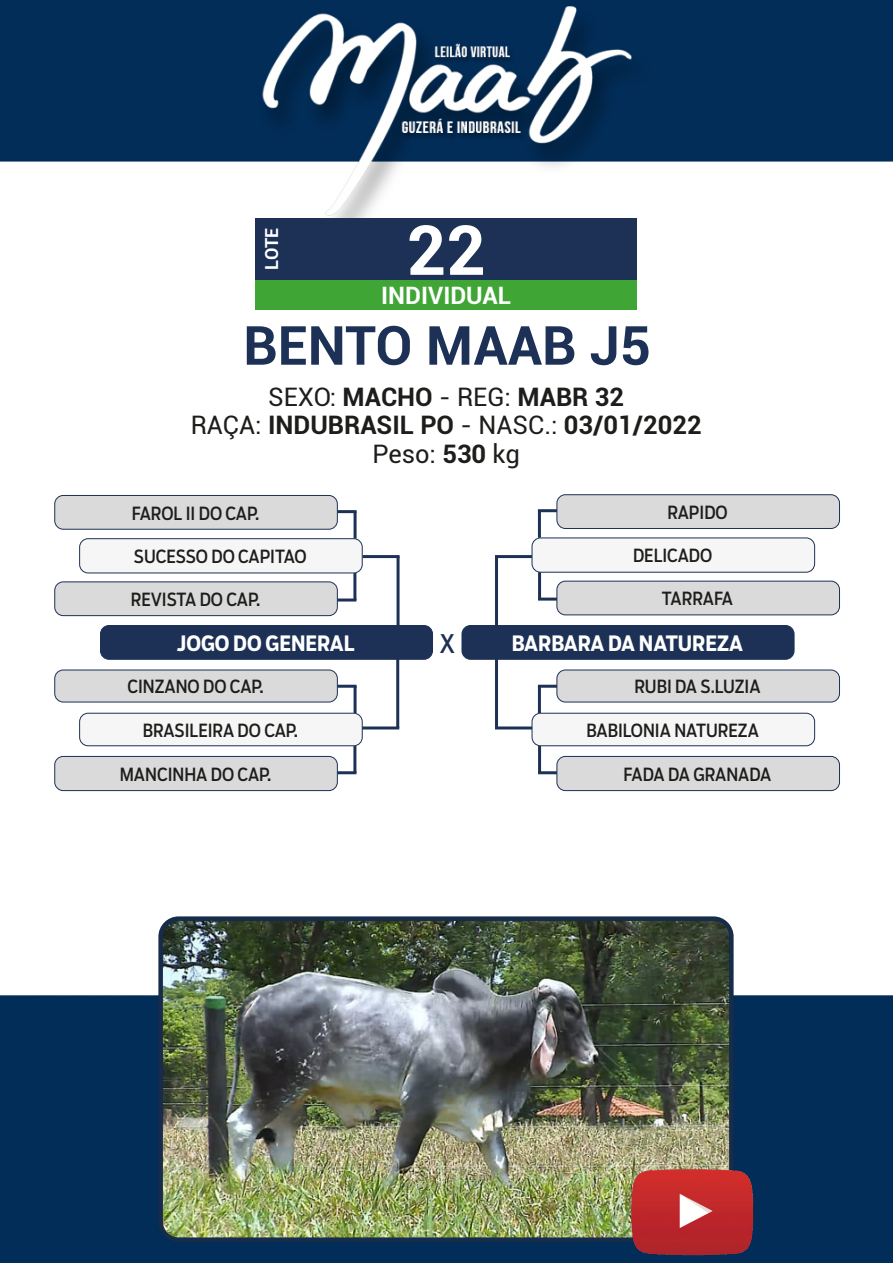
<style>
.page{position:relative;width:893px;height:1263px;background:#fff}
.page>*{position:absolute;margin:0;border:0;box-sizing:border-box;transform-origin:0 0}
.t1{font:700 69px "Roboto";color:#fff}
.t2{font:700 54px "Roboto";color:#1c3155}
.t3{font:700 25.5px "Roboto";color:#1d1d1b}
.t4{font:25.5px "Roboto";letter-spacing:-.005em;color:#1d1d1b}
.t5{font:25.5px "Boomer Cond";color:#1c3155}
.t6{font:700 24px "Roboto";color:#fff}
.t7{font:700 21px "Boomer Cond";color:#fff}
.t8{font:18px "Boomer Cond";color:#1d1d1b}
.t9{font:700 18px "Roboto";color:#fff}
.s1{font-weight:400}
.s2{font-weight:700}
</style>
<div class="page">
<img style="left:0;top:0;width:893px;height:1263px">
<hr style="left:495px;top:556px;width:3px;height:70px;background:#1c3155">
<hr style="left:495px;top:555px;width:37px;height:3px;background:#1c3155">
<hr style="left:397px;top:556px;width:3px;height:70px;background:#1c3155">
<hr style="left:363px;top:555px;width:37px;height:3px;background:#1c3155">
<hr style="left:354px;top:686px;width:3px;height:27px;background:#1c3155">
<hr style="left:337px;top:685px;width:20px;height:3px;background:#1c3155">
<hr style="left:353px;top:746px;width:3px;height:27px;background:#1c3155">
<hr style="left:337px;top:771px;width:19px;height:3px;background:#1c3155">
<hr style="left:538px;top:686px;width:3px;height:27px;background:#1c3155">
<hr style="left:538px;top:685px;width:19px;height:3px;background:#1c3155">
<hr style="left:538px;top:746px;width:3px;height:27px;background:#1c3155">
<hr style="left:538px;top:771px;width:19px;height:3px;background:#1c3155">
<hr style="left:538px;top:510px;width:3px;height:28px;background:#1c3155">
<hr style="left:538px;top:509px;width:19px;height:3px;background:#1c3155">
<hr style="left:538px;top:572px;width:3px;height:27px;background:#1c3155">
<hr style="left:538px;top:598px;width:19px;height:3px;background:#1c3155">
<hr style="left:353px;top:573px;width:3px;height:27px;background:#1c3155">
<hr style="left:337px;top:598px;width:19px;height:3px;background:#1c3155">
<hr style="left:354px;top:511px;width:3px;height:28px;background:#1c3155">
<hr style="left:337px;top:510px;width:20px;height:3px;background:#1c3155">
<div style="left:557px;top:581px;width:282px;height:34px;background:#dadada;border-radius:9px"></div>
<div style="left:556px;top:581px;width:284px;height:34px;border:1px solid #1c3155;border-radius:9px"></div>
<div style="left:55px;top:582px;width:282px;height:34px;background:#dadada;border-radius:9px"></div>
<div style="left:54px;top:581px;width:284px;height:35px;border:1px solid #1c3155;border-radius:9px"></div>
<div style="left:55px;top:756px;width:282px;height:34px;background:#dadada;border-radius:9px"></div>
<div style="left:54px;top:756px;width:284px;height:35px;border:1px solid #1c3155;border-radius:9px"></div>
<div style="left:557px;top:756px;width:282px;height:34px;background:#dadada;border-radius:9px"></div>
<div style="left:556px;top:756px;width:284px;height:35px;border:1px solid #1c3155;border-radius:9px"></div>
<div style="left:532px;top:538px;width:283px;height:34px;background:#f6f6f6;border-radius:9px"></div>
<div style="left:532px;top:537px;width:283px;height:36px;border:1px solid #1c3155;border-radius:9px"></div>
<div style="left:80px;top:539px;width:282px;height:34px;background:#f6f6f6;border-radius:9px"></div>
<div style="left:79px;top:538px;width:284px;height:35px;border:1px solid #1c3155;border-radius:9px"></div>
<div style="left:80px;top:713px;width:282px;height:33px;background:#f6f6f6;border-radius:9px"></div>
<div style="left:79px;top:713px;width:284px;height:33px;border:1px solid #1c3155;border-radius:9px"></div>
<div style="left:532px;top:713px;width:283px;height:33px;background:#f6f6f6;border-radius:9px"></div>
<div style="left:532px;top:713px;width:283px;height:33px;border:1px solid #1c3155;border-radius:9px"></div>
<div style="left:557px;top:495px;width:282px;height:33px;background:#dadada;border-radius:9px"></div>
<div style="left:556px;top:494px;width:284px;height:35px;border:1px solid #1c3155;border-radius:9px"></div>
<div style="left:55px;top:495px;width:282px;height:34px;background:#dadada;border-radius:9px"></div>
<div style="left:54px;top:495px;width:284px;height:35px;border:1px solid #1c3155;border-radius:9px"></div>
<div style="left:55px;top:670px;width:282px;height:32px;background:#dadada;border-radius:9px"></div>
<div style="left:54px;top:670px;width:284px;height:32px;border:1px solid #1c3155;border-radius:9px"></div>
<div style="left:557px;top:670px;width:282px;height:32px;background:#dadada;border-radius:9px"></div>
<div style="left:556px;top:670px;width:284px;height:32px;border:1px solid #1c3155;border-radius:9px"></div>
<div style="left:433px;top:625px;width:28px;height:34px;background:#fff"></div>
<div style="left:100px;top:625px;width:332px;height:34px;background:#1c3155;border-radius:9px"></div>
<div style="left:100px;top:625px;width:333px;height:35px;border:1px solid #1c3155;border-radius:9px"></div>
<div style="left:462px;top:625px;width:332px;height:34px;background:#1c3155;border-radius:9px"></div>
<div style="left:462px;top:625px;width:332px;height:35px;border:1px solid #1c3155;border-radius:9px"></div>
<hr style="left:396px;top:659px;width:3px;height:69px;background:#1c3155">
<hr style="left:362px;top:726px;width:37px;height:3px;background:#1c3155">
<hr style="left:495px;top:659px;width:3px;height:69px;background:#1c3155">
<hr style="left:495px;top:726px;width:37px;height:3px;background:#1c3155">
<img style="left:161px;top:919px;width:570px;height:321px">
<div style="left:158px;top:916px;width:576px;height:326px;border:4px solid #172b4a;border-radius:18px"></div>
<img style="left:629px;top:1167px;width:127px;height:89px">
<div style="left:256px;top:280px;width:381px;height:30px;background:#3fa535"></div>
<div style="left:255px;top:218px;width:382px;height:62px;background:#1c3155"></div>
<p class="t9" style="left:259px;top:270px;width:44px;rotate:-90deg">LOTE</p>
<p class="t1" style="left:406px;top:202px;width:81px">22</p>
<p class="t6" style="left:381px;top:278px;width:131px">INDIVIDUAL</p>
<p class="t2" style="left:243px;top:307px;width:409px">BENTO MAAB J5</p>
<p class="t3" style="left:268px;top:379px;width:357px"><span class="s1">SEXO:</span> MACHO <span class="s1">- REG:</span> MABR 32</p>
<p class="t3" style="left:191px;top:407px;width:512px"><span class="s1">RAÇA:</span> INDUBRASIL PO <span class="s1">- NASC.:</span> 03/01/2022</p>
<p class="t4" style="left:372px;top:436px;width:149px">Peso: <span class="s2">530</span> kg</p>
<p class="t8" style="left:132px;top:502px;width:129px">FAROL II DO CAP.</p>
<p class="t8" style="left:667px;top:502px;width:62px">RAPIDO</p>
<p class="t8" style="left:134px;top:546px;width:174px">SUCESSO DO CAPITAO</p>
<p class="t8" style="left:633px;top:545px;width:81px">DELICADO</p>
<p class="t8" style="left:131px;top:589px;width:131px">REVISTA DO CAP.</p>
<p class="t8" style="left:662px;top:588px;width:73px">TARRAFA</p>
<p class="t7" style="left:177px;top:630px;width:179px">JOGO DO GENERAL</p>
<p class="t5" style="left:439px;top:628px;width:17px">X</p>
<p class="t7" style="left:512px;top:630px;width:233px">BARBARA DA NATUREZA</p>
<p class="t8" style="left:127px;top:676px;width:138px">CINZANO DO CAP.</p>
<p class="t8" style="left:634px;top:676px;width:128px">RUBI DA S.LUZIA</p>
<p class="t8" style="left:143px;top:719px;width:157px">BRASILEIRA DO CAP.</p>
<p class="t8" style="left:586px;top:719px;width:174px">BABILONIA NATUREZA</p>
<p class="t8" style="left:120px;top:763px;width:153px">MANCINHA DO CAP.</p>
<p class="t8" style="left:624px;top:763px;width:149px">FADA DA GRANADA</p>
</div>
